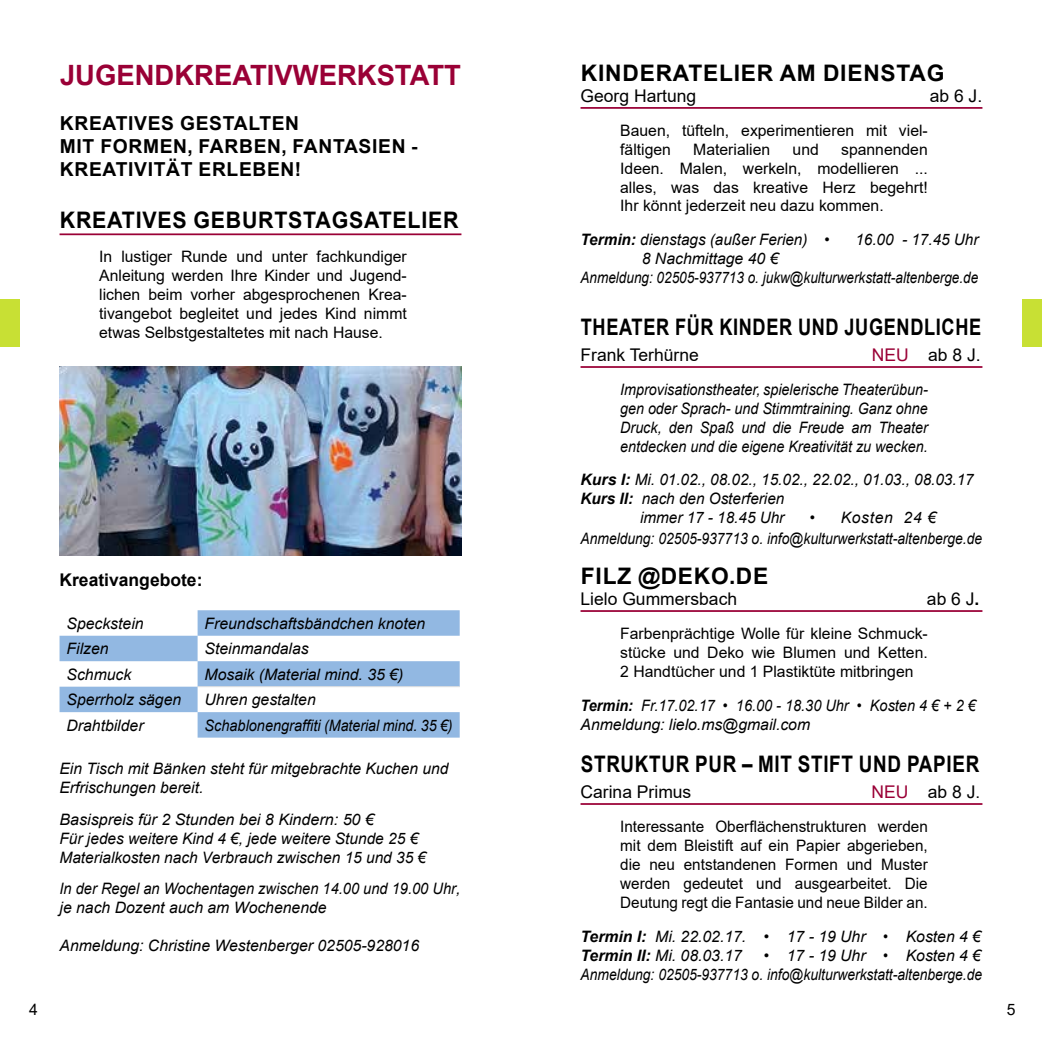
<style>
.page{position:relative;width:1042px;height:1042px;background:#fff}
.page>*{position:absolute;margin:0;border:0;box-sizing:border-box;transform-origin:0 0}
.t1{font:700 28px "Arial";color:#9a0036}
.t2{font:700 22.75px "Arial";letter-spacing:.035em;color:#000}
.t3{font:700 22.75px "Arial";letter-spacing:.035em;color:#000;scale:.8 1}
.t4{font:700 22.75px "Arial";letter-spacing:.035em;color:#000;scale:.83 1}
.t5{font:700 22.75px "Arial";letter-spacing:.035em;color:#000;scale:.94 1}
.t6{font:700 19.25px/23.1px "Arial";letter-spacing:.035em;color:#000}
.t7{font:17.5px "Arial";color:#000}
.t8{font:700 17.5px "Arial";color:#000}
.t9{font:italic 15.75px/18.9px "Arial";color:#000}
.t10{font:15.75px/18.9px "Arial";color:#000;text-align:justify}
.t11{font:italic 15.75px/18.9px "Arial";color:#000;text-align:justify;scale:.91 1}
.t12{font:italic 15.75px/19.2px "Arial";color:#000;scale:.92 1}
.t13{font:italic 15.75px/18.9px "Arial";color:#000;scale:.93 1}
.s1{font-weight:700}
.s2{color:#9a0036}
</style>
<div class="page">
<div style="left:1022px;top:299px;width:20px;height:47px;background:#c8e034"></div>
<div style="left:0;top:299px;width:20px;height:47px;background:#c8e034"></div>
<hr style="left:60px;top:233px;width:401px;height:2px;background:#9a0036">
<svg style="left:60px;top:610px;width:400px;height:127px;fill:#92b8e2"></svg>
<hr style="left:198px;top:686px;width:262px;height:1px;background:#dedfe0">
<hr style="left:580px;top:107px;width:402px;height:2px;background:#9a0036">
<hr style="left:580px;top:366px;width:402px;height:2px;background:#9a0036">
<hr style="left:580px;top:610px;width:402px;height:2px;background:#9a0036">
<hr style="left:580px;top:803px;width:402px;height:2px;background:#9a0036">
<img style="left:60px;top:366px;width:401px;height:190px">
<h1 class="t1" style="left:60px;top:55px;width:402px">JUGENDKREATIVWERKSTATT</h1>
<p class="t6" style="left:60px;top:112px;width:359px">KREATIVES GESTALTEN<br>MIT FORMEN, FARBEN, FANTASIEN -<br>KREATIVITÄT ERLEBEN!</p>
<h2 class="t5" style="left:60px;top:204px;width:425px">KREATIVES GEBURTSTAGSATELIER</h2>
<p class="t10" style="left:99px;top:247px;width:309px">In lustiger Runde und unter fachkundiger Anleitung werden Ihre Kinder und Jugend&shy;lichen beim vorher abgesprochenen Krea&shy;tivangebot begleitet und jedes Kind nimmt etwas Selbstgestaltetes mit nach Hause.</p>
<p class="t8" style="left:60px;top:568px;width:144px">KREATIVANGEBOTE:</p>
<p class="t9" style="left:67px;top:614px;width:79px">Speckstein</p>
<p class="t9" style="left:205px;top:614px;width:222px">Freundschaftsbändchen knoten</p>
<p class="t9" style="left:67px;top:639px;width:44px">Filzen</p>
<p class="t9" style="left:205px;top:639px;width:106px">Steinmandalas</p>
<p class="t9" style="left:67px;top:665px;width:66px">Schmuck</p>
<p class="t9" style="left:205px;top:665px;width:200px">Mosaik (Material mind. 35 €)</p>
<p class="t9" style="left:67px;top:690px;width:116px">Sperrholz sägen</p>
<p class="t9" style="left:205px;top:690px;width:113px">Uhren gestalten</p>
<p class="t9" style="left:67px;top:716px;width:79px">Drahtbilder</p>
<p class="t12" style="left:205px;top:716px;width:271px">Schablonengraffiti (Material mind. 35 €)</p>
<p class="t9" style="left:60px;top:759px;width:390px">Ein Tisch mit Bänken steht für mitgebrachte Kuchen und<br>Erfrischungen bereit.</p>
<p class="t9" style="left:60px;top:810px;width:368px">Basispreis für 2 Stunden bei 8 Kindern: 50 €<br>Für jedes weitere Kind 4 €, jede weitere Stunde 25 €<br>Materialkosten nach Verbrauch zwischen 15 und 35 €</p>
<p class="t13" style="left:60px;top:879px;width:433px">In der Regel an Wochentagen zwischen 14.00 und 19.00 Uhr, je nach Dozent auch am Wochenende</p>
<p class="t9" style="left:60px;top:936px;width:361px">Anmeldung: Christine Westenberger 02505-928016</p>
<h2 class="t2" style="left:581px;top:57px;width:365px">KINDERATELIER AM DIENSTAG</h2>
<p class="t7" style="left:580px;top:84px;width:117px">Georg Hartung</p>
<p class="t7" style="left:929px;top:84px;width:54px">ab 6 J.</p>
<p class="t10" style="left:620px;top:121px;width:309px">Bauen, tüfteln, experimentieren mit viel&shy;fältigen</p>
<p class="t10" style="left:620px;top:140px;width:309px;text-indent:221px">spannenden Ideen. Malen, werkeln, modellieren ... alles, was das kreative Herz begehrt!<br>Ihr könnt jederzeit neu dazu kommen.</p>
<p class="t9" style="left:580px;top:230px;width:251px"><span class="s1">Termin:</span> dienstags (außer Ferien) •</p>
<p class="t9" style="left:855px;top:230px;width:125px">16.00 - 17.45 Uhr</p>
<p class="t9" style="left:580px;top:249px;width:399px;text-indent:61px">8 Nachmittage 40 €<br>Anmeldung: 02505-937713 o. jukw@kulturwerkstatt-altenberge.de</p>
<h2 class="t3" style="left:581px;top:311px;width:502px">THEATER FÜR KINDER UND JUGENDLICHE</h2>
<p class="t7" style="left:580px;top:343px;width:120px">Frank Terhürne</p>
<p class="t7" style="left:871px;top:343px;width:110px"><span class="s2">NEU</span> ab 8 J.</p>
<p class="t11" style="left:620px;top:380px;width:339px">Improvisationstheater, spielerische Theaterübun&shy;gen oder Sprach- und Stimmtraining. Ganz ohne Druck, den Spaß und die Freude am Theater entdecken und die eigene Kreativität zu wecken.</p>
<p class="t9" style="left:580px;top:471px;width:395px"><span class="s1">Kurs I:</span> Mi. 01.02., 08.02., 15.02., 22.02., 01.03., 08.03.17</p>
<p class="t9" style="left:580px;top:489px;width:205px"><span class="s1">Kurs II:</span> nach den Osterferien</p>
<p class="t9" style="left:640px;top:508px;width:146px">immer 17 - 18.45 Uhr</p>
<p class="t10" style="left:693px;top:140px;width:79px">Materialien</p>
<p class="t10" style="left:792px;top:140px;width:28px">und</p>
<p class="t9" style="left:580px;top:507px;width:403px;line-height:21px;text-indent:229px">• Kosten 24 €<br>Anmeldung: 02505-937713 o. info@kulturwerkstatt-altenberge.de</p>
<h2 class="t2" style="left:581px;top:560px;width:189px">FILZ @DEKO.DE</h2>
<p class="t7" style="left:580px;top:587px;width:158px">Lielo Gummersbach</p>
<p class="t7" style="left:927px;top:587px;width:54px">ab 6 J<span class="s1">.</span></p>
<p class="t10" style="left:620px;top:624px;width:309px">Farbenprächtige Wolle für kleine Schmuck&shy;stücke und Deko wie Blumen und Ketten.<br>2 Handtücher und 1 Plastiktüte mitbringen</p>
<p class="t12" style="left:580px;top:696px;width:431px"><span class="s1">Termin:</span> Fr.17.02.17 • 16.00 - 18.30 Uhr • Kosten 4 € + 2 €<br>Anmeldung: lielo.ms@gmail.com</p>
<h2 class="t4" style="left:581px;top:748px;width:481px">STRUKTUR PUR – MIT STIFT UND PAPIER</h2>
<p class="t7" style="left:580px;top:780px;width:112px">Carina Primus</p>
<p class="t7" style="left:871px;top:780px;width:110px"><span class="s2">NEU</span> ab 8 J.</p>
<p class="t10" style="left:620px;top:817px;width:309px">Interessante Oberflächenstrukturen werden mit dem Bleistift auf ein Papier abgerieben, die neu entstandenen Formen und Muster werden gedeutet und ausgearbeitet. Die Deutung regt die Fantasie und neue Bilder an.</p>
<p class="t9" style="left:580px;top:927px;width:402px"><span class="s1">Termin I:</span> Mi. 22.02.17. • 17 - 19 Uhr • Kosten 4 €<br><span class="s1">Termin II:</span> Mi. 08.03.17</p>
<p class="t9" style="left:580px;top:946px;width:403px;text-align:right">• 17 - 19 Uhr • Kosten 4 €<br>Anmeldung: 02505-937713 o. info@kulturwerkstatt-altenberge.de</p>
<p class="t10" style="left:29px;top:1000px;width:10px">4</p>
<p class="t10" style="left:1006px;top:1000px;width:10px">5</p>
</div>
